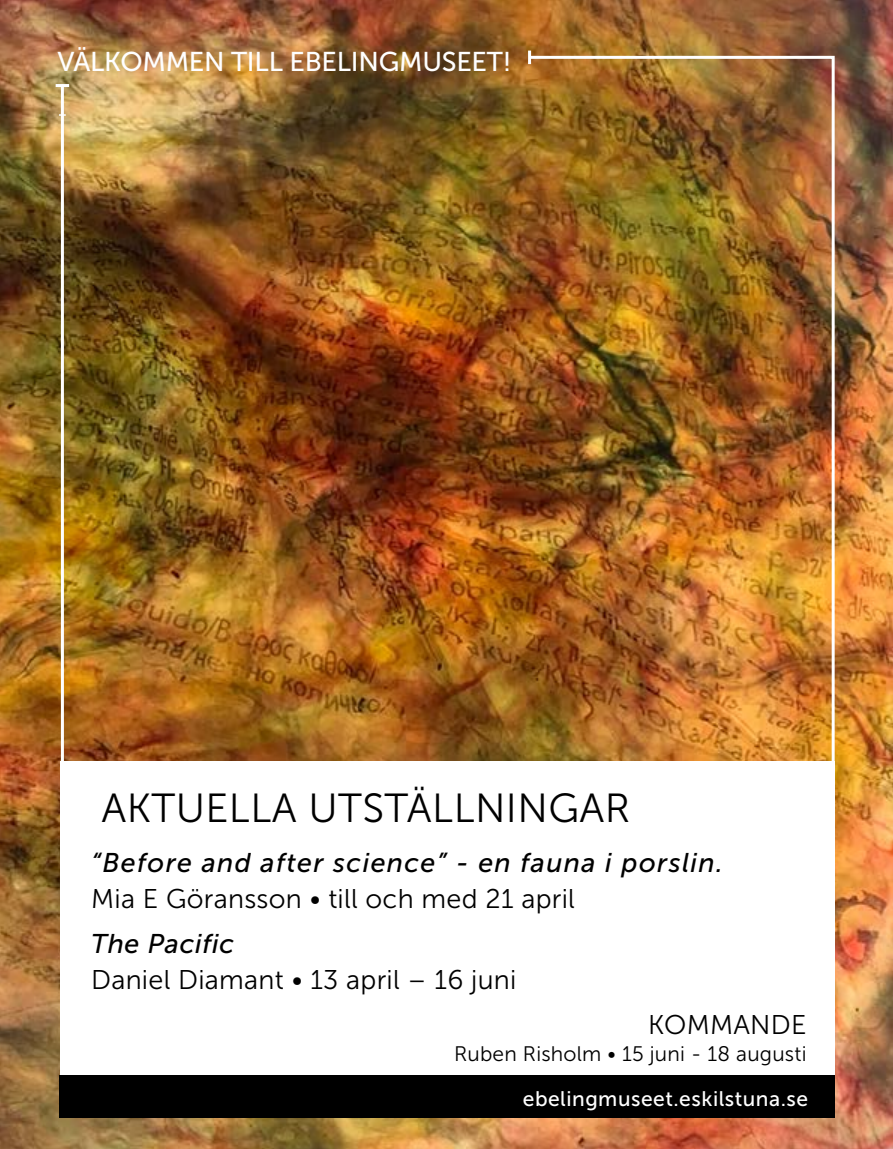
<style>
.page{position:relative;width:893px;height:1149px;background:#fff}
.page>*{position:absolute;margin:0;border:0;box-sizing:border-box;transform-origin:0 0}
.t1{font:40.5px "Museo Sans 300";letter-spacing:.01em;color:#000}
.t2{font:27.15px "Museo Sans 500";letter-spacing:-.01em;color:#fff}
.t3{font:27px "Museo Sans 300";letter-spacing:.01em;color:#000}
.t4{font:italic 27px "Museo Sans 500";letter-spacing:.05em;color:#000}
.t5{font:italic 27px "Museo Sans 500";letter-spacing:.025em;color:#000}
.t6{font:21px "Museo Sans 300";letter-spacing:.01em;color:#000}
.t7{font:21px "Museo Sans 500";letter-spacing:.025em;color:#fff}
</style>
<div class="page">
<img style="left:0;top:0;width:893px;height:1148px">
<img style="left:511px;top:113px;width:16px;height:962px">
<img style="left:527px;top:54px;width:309px;height:1049px">
<svg style="left:528px;top:51px;width:3px;height:13px"></svg>
<img style="left:59px;top:82px;width:452px;height:993px">
<svg style="left:56px;top:84px;width:13px;height:3px"></svg>
<div style="left:59px;top:1075px;width:776px;height:42px;background:#000"></div>
<p class="t2" style="left:57px;top:47px;width:455px">VÄLKOMMEN TILL EBELINGMUSEET!</p>
<h1 class="t1" style="left:101px;top:786px;width:530px">AKTUELLA UTSTÄLLNINGAR</h1>
<p class="t4" style="left:91px;top:847px;width:633px">“Before and after science” - en fauna i porslin.</p>
<p class="t3" style="left:91px;top:883px;width:485px">Mia E Göransson • till och med 21 april</p>
<p class="t5" style="left:91px;top:928px;width:145px">The Pacific</p>
<p class="t3" style="left:91px;top:964px;width:427px">Daniel Diamant • 13 april – 16 juni</p>
<p class="t3" style="left:648px;top:1009px;width:160px">KOMMANDE</p>
<p class="t6" style="left:454px;top:1041px;width:354px">Ruben Risholm • 15 juni - 18 augusti</p>
<p class="t7" style="left:523px;top:1086px;width:287px">ebelingmuseet.eskilstuna.se</p>
</div>
